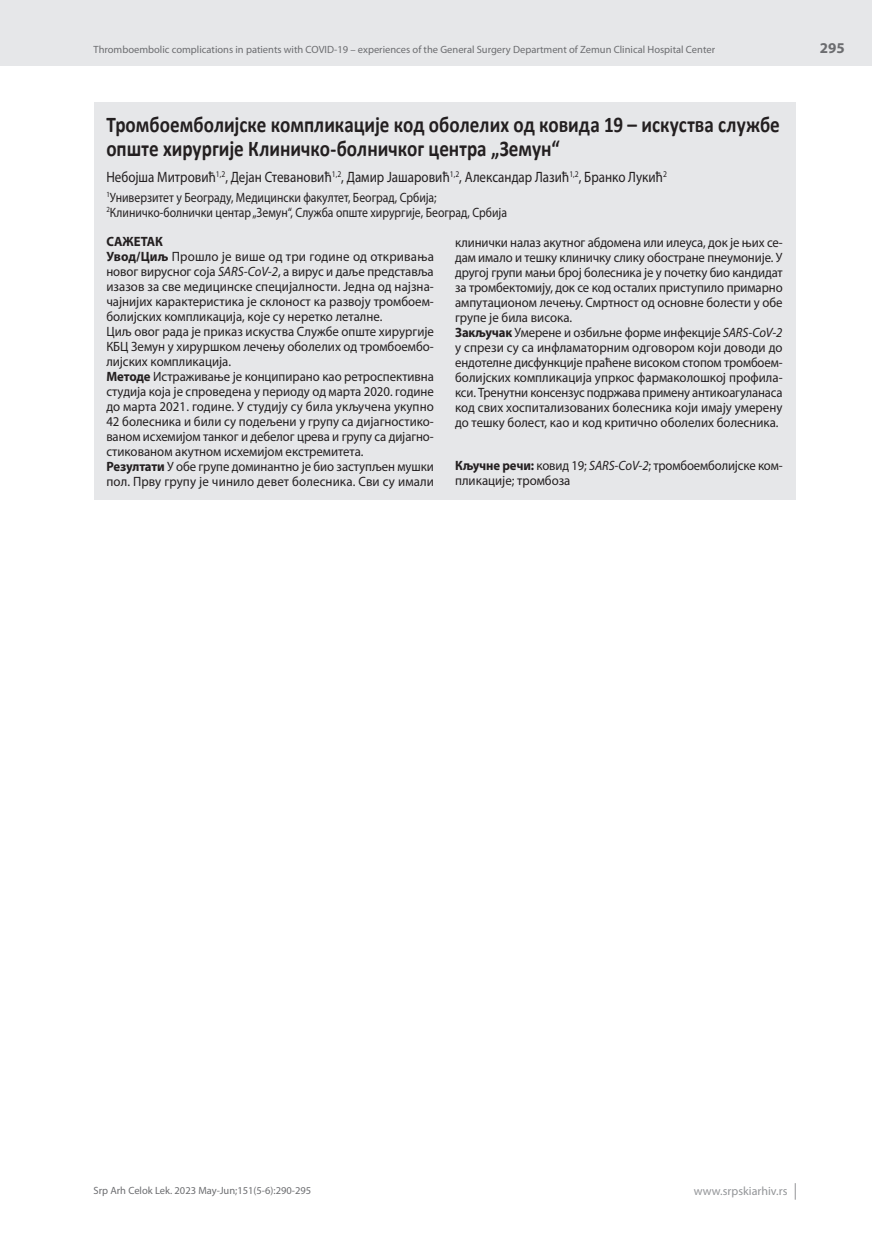
<style>
.page{position:relative;width:872px;height:1234px;background:#fff}
.page>*{position:absolute;margin:0;border:0;box-sizing:border-box;transform-origin:0 0}
.t1{font:700 22.5px/24px "Calibri";color:#231f20;scale:.85 1}
.t2{font:15px "Myriad Pro";color:#231f20;scale:.87 1}
.t3{font:700 15px "Myriad Pro";color:#6c6d70}
.t4{font:13.5px/15px "Myriad Pro";color:#231f20;scale:.96 1}
.t5{font:13.5px/15px "Myriad Pro";color:#231f20;scale:.94 1}
.t6{font:13.5px/15px "Myriad Pro";color:#231f20;scale:.87 1}
.t7{font:12px "Myriad Pro";color:#939598}
.t8{font:10.5px "Myriad Pro";color:#6c6d70}
.s1{font-weight:700}
.s2{font-style:italic}
</style>
<div class="page">
<div style="left:0;top:0;width:872px;height:66px;background:#e6e7e9"></div>
<svg style="left:795px;top:1183px;width:1px;height:16px"></svg>
<div style="left:94px;top:102px;width:701px;height:397px;background:#e6e7e9"></div>
<p class="t8" style="left:94px;top:43px;width:623px">Thromboembolic complications in patients with COVID-19 – experiences of the General Surgery Department of Zemun Clinical Hospital Center</p>
<h1 class="t1" style="left:106px;top:112px;width:794px">Тромбоемболијске компликације код оболелих од ковида 19 – искуства службе опште хирургије Клиничко-болничког центра „Земун“</h1>
<p class="t2" style="left:106px;top:168px;width:646px">Небојша Митровић<sup>1,2</sup>, Дејан Стевановић<sup>1,2</sup>, Дамир Јашаровић<sup>1,2</sup>, Александар Лазић<sup>1,2</sup>, Бранко Лукић<sup>2</sup></p>
<p class="t6" style="left:106px;top:189px;width:462px"><sup>1</sup>Универзитет у Београду, Медицински факултет, Београд, Србија;<br><sup>2</sup>Клиничко-болнички центар „Земун“, Служба опште хирургије, Београд, Србија</p>
<p class="t4" style="left:106px;top:233px;width:343px"><span class="s1">САЖЕТАК<br>Увод/Циљ</span> Прошло је више од три године од откривања новог вирусног соја <span class="s2">SARS-CoV-2</span>, а вирус и даље представља изазов за све медицинске специјалности. Једна од најзна&shy;чајнијих карактеристика је склоност ка развоју тромбоем&shy;болијских компликација, које су неретко леталне.<br>Циљ овог рада је приказ искуства Службе опште хирургије КБЦ Земун у хируршком лечењу оболелих од тромбоембо&shy;лијских компликација.<br><span class="s1">Методе</span> Истраживање је конципирано као ретроспективна студија која је спроведена у периоду од марта 2020. године до марта 2021. године. У студију су била укључена укупно 42 болесника и били су подељени у групу са дијагностико&shy;ваном исхемијом танког и дебелог црева и групу са дијагно&shy;стикованом акутном исхемијом екстремитета.<br><span class="s1">Резултати</span> У обе групе доминантно је био заступљен мушки пол. Прву групу је чинило девет болесника. Сви су имали</p>
<p class="t5" style="left:455px;top:234px;width:350px">клинички налаз акутног абдомена или илеуса, док је њих се&shy;дам имало и тешку клиничку слику обостране пнеумоније. У другој групи мањи број болесника је у почетку био кандидат за тромбектомију, док се код осталих приступило примарно ампутационом лечењу. Смртност од основне болести у обе групе је била висока.<br><span class="s1">Закључак</span> Умерене и озбиљне форме инфекције <span class="s2">SARS-CoV-2 </span>у спрези су са инфламаторним одговором који доводи до ендотелне дисфункције праћене високом стопом тромбоем&shy;болијских компликација упркос фармаколошкој профила&shy;кси. Тренутни консензус подржава примену антикоагуланаса код свих хоспитализованих болесника који имају умерену до тешку болест, као и код критично оболелих болесника.</p>
<p class="t5" style="left:455px;top:457px;width:350px"><span class="s1">Кључне речи:</span> ковид 19; <span class="s2">SARS-CoV-2</span>; тромбоемболијске ком&shy;пликације; тромбоза</p>
<p class="t3" style="left:820px;top:38px;width:26px">295</p>
<p class="t8" style="left:94px;top:1184px;width:219px">Srp Arh Celok Lek. 2023 May-Jun;151(5-6):290-295</p>
<p class="t7" style="left:694px;top:1183px;width:95px">www.srpskiarhiv.rs</p>
</div>
